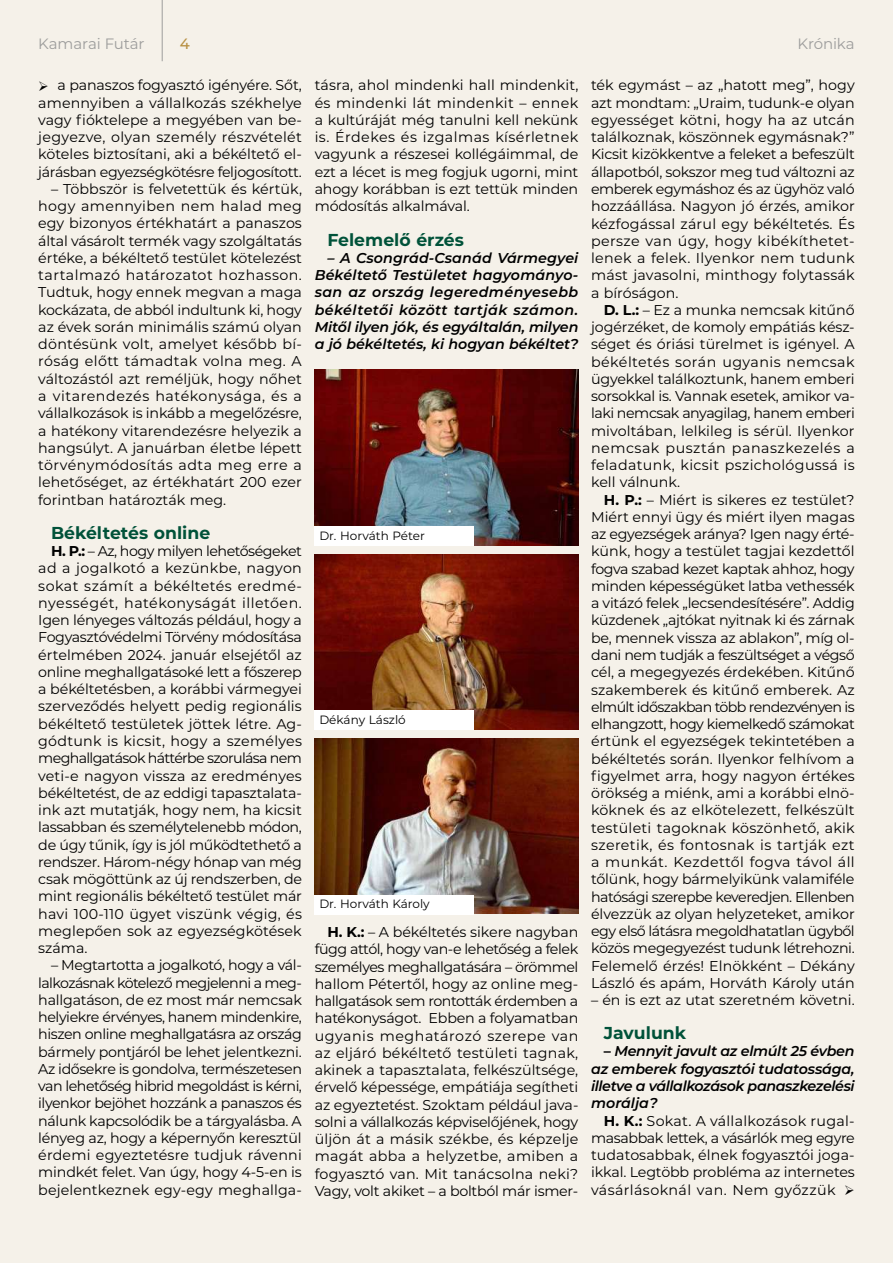
<style>
.page{position:relative;width:893px;height:1263px;background:#f5f1e9}
.page>*{position:absolute;margin:0;border:0;box-sizing:border-box;transform-origin:0 0}
.t1{font:700 17.25px "Montserrat";color:#005239}
.t2{font:15px "Montserrat";letter-spacing:-.01em;color:#9d9d9c}
.t3{font:500 15px "Montserrat";color:#b89043}
.t4{font:14.25px/17.2px "Montserrat";color:#000;text-align:justify}
.t5{font:italic 600 14.25px/17.2px "Montserrat";letter-spacing:-.015em;color:#000;text-align:justify}
.t6{font:12px "Montserrat";color:#000}
.s1{font-weight:700}
.s2{font-weight:700;font-style:normal}
</style>
<div class="page">
<img style="left:315px;top:370px;width:263px;height:175px">
<img style="left:315px;top:554px;width:263px;height:175px">
<img style="left:315px;top:738px;width:263px;height:175px">
<div style="left:315px;top:526px;width:159px;height:20px;background:#fff"></div>
<div style="left:315px;top:711px;width:159px;height:19px;background:#fff"></div>
<div style="left:315px;top:895px;width:159px;height:19px;background:#fff"></div>
<hr style="left:162px;top:0;width:1px;height:61px;background:#9d9d9c">
<p class="t2" style="left:38px;top:33px;width:108px">Kamarai Futár</p>
<p class="t3" style="left:180px;top:33px;width:12px">4</p>
<p class="t2" style="left:797px;top:33px;width:59px">Krónika</p>
<p class="t4" style="left:38px;top:76px;width:265px">➢ a panaszos fogyasztó igényére. Sőt, amennyiben a vállalkozás székhelye vagy fióktelepe a megyében van be&shy;jegyezve, olyan személy részvételét köteles biztosítani, aki a békéltető el&shy;járásban egyezségkötésre feljogosított.</p>
<p class="t4" style="left:38px;top:180px;width:265px;text-indent:13px">– Többször is felvetettük és kértük, hogy amennyiben nem halad meg egy bizonyos értékhatárt a panaszos által vásárolt termék vagy szolgáltatás értéke, a békéltető testület kötelezést tartalmazó határozatot hozhasson.<br>Tudtuk, hogy ennek megvan a maga kockázata, de abból indultunk ki, hogy az évek során minimális számú olyan döntésünk volt, amelyet később bí&shy;róság előtt támadtak volna meg. A változástól azt reméljük, hogy nőhet a vitarendezés hatékonysága, és a vállalkozások is inkább a megelőzésre, a hatékony vitarendezésre helyezik a hangsúlyt. A januárban életbe lépett törvénymódosítás adta meg erre a lehetőséget, az értékhatárt 200 ezer forintban határozták meg.</p>
<p class="t1" style="left:51px;top:520px;width:161px">Békéltetés online</p>
<p class="t4" style="left:38px;top:542px;width:265px;text-indent:13px"><span class="s1">H. P.:</span> – Az, hogy milyen lehetőségeket ad a jogalkotó a kezünkbe, nagyon sokat számít a békéltetés eredmé&shy;nyességét, hatékonyságát illetően.<br>Igen lényeges változás például, hogy a Fogyasztóvédelmi Törvény módosítása értelmében 2024. január elsejétől az online meghallgatásoké lett a főszerep a békéltetésben, a korábbi vármegyei szerveződés helyett pedig regionális békéltető testületek jöttek létre. Ag&shy;gódtunk is kicsit, hogy a személyes meghallgatások háttérbe szorulása nem veti-e nagyon vissza az eredményes békéltetést, de az eddigi tapasztalata&shy;ink azt mutatják, hogy nem, ha kicsit lassabban és személytelenebb módon, de úgy tűnik, így is jól működtethető a rendszer. Három-négy hónap van még csak mögöttünk az új rendszerben, de mint regionális békéltető testület már havi 100-110 ügyet viszünk végig, és meglepően sok az egyezségkötések száma.</p>
<p class="t4" style="left:38px;top:956px;width:265px;text-indent:13px">– Megtartotta a jogalkotó, hogy a vál&shy;lalkozásnak kötelező megjelenni a meg&shy;hallgatáson, de ez most már nemcsak helyiekre érvényes, hanem mindenkire, hiszen online meghallgatásra az ország bármely pontjáról be lehet jelentkezni.<br>Az idősekre is gondolva, természetesen van lehetőség hibrid megoldást is kérni, ilyenkor bejöhet hozzánk a panaszos és nálunk kapcsolódik be a tárgyalásba. A lényeg az, hogy a képernyőn keresztül érdemi egyeztetésre tudjuk rávenni mindkét felet. Van úgy, hogy 4-5-en is bejelentkeznek egy-egy meghallga-</p>
<p class="t4" style="left:315px;top:76px;width:265px">tásra, ahol mindenki hall mindenkit, és mindenki lát mindenkit – ennek a kultúráját még tanulni kell nekünk is. Érdekes és izgalmas kísérletnek vagyunk a részesei kollégáimmal, de ezt a lécet is meg fogjuk ugorni, mint ahogy korábban is ezt tettük minden módosítás alkalmával.</p>
<p class="t1" style="left:327px;top:227px;width:138px">Felemelő érzés</p>
<p class="t5" style="left:315px;top:249px;width:265px;text-indent:13px">– A Csongrád-Csanád Vármegyei Békéltető Testületet hagyományo&shy;san az ország legeredményesebb békéltetői között tartják számon.<br>Mitől ilyen jók, és egyáltalán, milyen a jó békéltetés, ki hogyan békéltet?</p>
<p class="t6" style="left:319px;top:527px;width:107px">Dr. Horváth Péter</p>
<p class="t6" style="left:319px;top:712px;width:88px">Dékány László</p>
<p class="t6" style="left:319px;top:896px;width:112px">Dr. Horváth Károly</p>
<p class="t4" style="left:315px;top:923px;width:265px;text-indent:13px"><span class="s1">H. K.:</span> – A békéltetés sikere nagyban függ attól, hogy van-e lehetőség a felek személyes meghallgatására – örömmel hallom Pétertől, hogy az online meg&shy;hallgatások sem rontották érdemben a hatékonyságot. Ebben a folyamatban ugyanis meghatározó szerepe van az eljáró békéltető testületi tagnak, akinek a tapasztalata, felkészültsége, érvelő képessége, empátiája segítheti az egyeztetést. Szoktam például java&shy;solni a vállalkozás képviselőjének, hogy üljön át a másik székbe, és képzelje magát abba a helyzetbe, amiben a fogyasztó van. Mit tanácsolna neki?<br>Vagy, volt akiket – a boltból már ismer-</p>
<p class="t4" style="left:591px;top:76px;width:265px">ték egymást – az „hatott meg”, hogy azt mondtam: „Uraim, tudunk-e olyan egyességet kötni, hogy ha az utcán találkoznak, köszönnek egymásnak?” Kicsit kizökkentve a feleket a befeszült állapotból, sokszor meg tud változni az emberek egymáshoz és az ügyhöz való hozzáállása. Nagyon jó érzés, amikor kézfogással zárul egy békéltetés. És persze van úgy, hogy kibékíthetet&shy;lenek a felek. Ilyenkor nem tudunk mást javasolni, minthogy folytassák a bíróságon.</p>
<p class="t4" style="left:591px;top:301px;width:265px;text-indent:13px"><span class="s1">D. L.:</span> – Ez a munka nemcsak kitűnő jogérzéket, de komoly empátiás kész&shy;séget és óriási türelmet is igényel. A békéltetés során ugyanis nemcsak ügyekkel találkoztunk, hanem emberi sorsokkal is. Vannak esetek, amikor va&shy;laki nemcsak anyagilag, hanem emberi mivoltában, lelkileg is sérül. Ilyenkor nemcsak pusztán panaszkezelés a feladatunk, kicsit pszichológussá is kell válnunk.</p>
<p class="t4" style="left:591px;top:490px;width:265px;text-indent:13px"><span class="s1">H. P.:</span> – Miért is sikeres ez testület?<br>Miért ennyi ügy és miért ilyen magas az egyezségek aránya? Igen nagy érté&shy;künk, hogy a testület tagjai kezdettől fogva szabad kezet kaptak ahhoz, hogy minden képességüket latba vethessék a vitázó felek „lecsendesítésére”. Addig küzdenek „ajtókat nyitnak ki és zárnak be, mennek vissza az ablakon”, míg ol&shy;dani nem tudják a feszültséget a végső cél, a megegyezés érdekében. Kitűnő szakemberek és kitűnő emberek. Az elmúlt időszakban több rendezvényen is elhangzott, hogy kiemelkedő számokat értünk el egyezségek tekintetében a békéltetés során. Ilyenkor felhívom a figyelmet arra, hogy nagyon értékes örökség a miénk, ami a korábbi elnö&shy;köknek és az elkötelezett, felkészült testületi tagoknak köszönhető, akik szeretik, és fontosnak is tartják ezt a munkát. Kezdettől fogva távol áll tőlünk, hogy bármelyikünk valamiféle hatósági szerepbe keveredjen. Ellenben élvezzük az olyan helyzeteket, amikor egy első látásra megoldhatatlan ügyből közös megegyezést tudunk létrehozni.<br>Felemelő érzés! Elnökként – Dékány László és apám, Horváth Károly után</p>
<p class="t4" style="left:591px;top:991px;width:265px">– én is ezt az utat szeretném követni.</p>
<p class="t1" style="left:604px;top:1021px;width:84px">Javulunk</p>
<p class="t5" style="left:591px;top:1042px;width:265px;text-indent:13px"><span class="s2">–</span> Mennyit javult az elmúlt 25 évben az emberek fogyasztói tudatossága, illetve a vállalkozások panaszkezelési morálja?</p>
<p class="t4" style="left:591px;top:1111px;width:265px;text-indent:13px"><span class="s1">H. K.:</span> Sokat. A vállalkozások rugal&shy;masabbak lettek, a vásárlók meg egyre tudatosabbak, élnek fogyasztói joga&shy;ikkal. Legtöbb probléma az internetes vásárlásoknál van. Nem győzzük</p>
</div>
